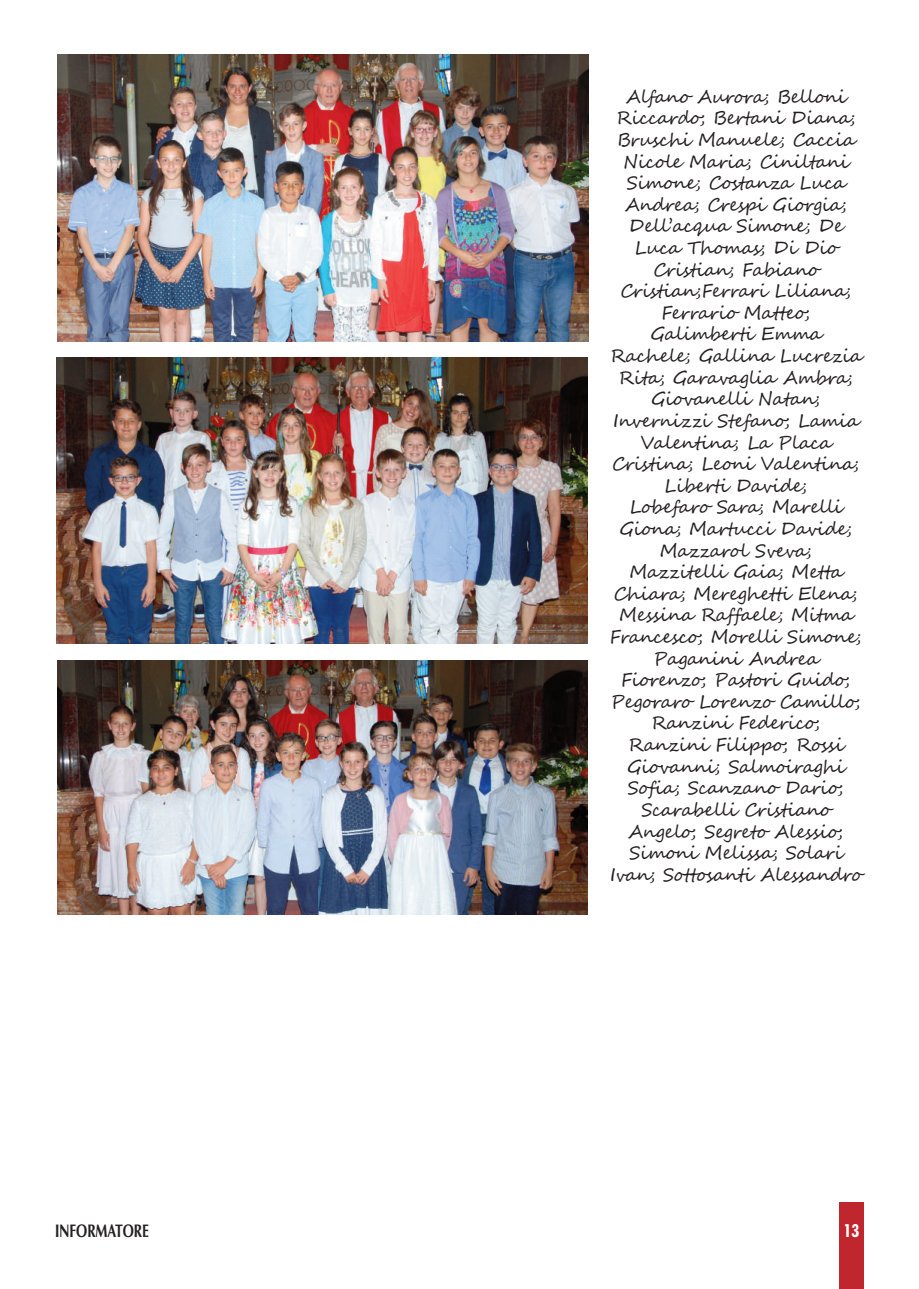
<style>
.page{position:relative;width:919px;height:1289px;background:#fff}
.page>*{position:absolute;margin:0;border:0;box-sizing:border-box;transform-origin:0 0}
.t1{font:700 18.15px "Zapf Humanist 601 BT";color:#231f20;scale:.74 1}
.t2{font:18px/21.6px "Segoe Script";letter-spacing:-.02em;color:#231f20;text-align:center}
.t3{font:700 condensed 18px "Futura BT";color:#fff}
</style>
<div class="page">
<div style="left:839px;top:1201px;width:24px;height:87px;background:#c0262d"></div>
<img style="left:57px;top:55px;width:531px;height:286px">
<img style="left:56px;top:357px;width:531px;height:287px">
<img style="left:58px;top:660px;width:529px;height:254px">
<p class="t2" style="left:610px;top:86px;width:254px">Alfano Aurora; Belloni<br>Riccardo; Bertani Diana;<br>Bruschi Manuele; Caccia<br>Nicole Maria; Ciniltani<br>Simone; Costanza Luca<br>Andrea; Crespi Giorgia;<br>Dell’acqua Simone; De<br>Luca Thomas; Di Dio<br>Cristian; Fabiano<br>Cristian;Ferrari Liliana;<br>Ferrario Matteo;<br>Galimberti Emma<br>Rachele; Gallina Lucrezia<br>Rita; Garavaglia Ambra;<br>Giovanelli Natan;<br>Invernizzi Stefano; Lamia<br>Valentina; La Placa<br>Cristina; Leoni Valentina;<br>Liberti Davide;<br>Lobefaro Sara; Marelli<br>Giona; Martucci Davide;<br>Mazzarol Sveva;<br>Mazzitelli Gaia; Metta<br>Chiara; Mereghetti Elena;<br>Messina Raffaele; Mitma<br>Francesco; Morelli Simone;<br>Paganini Andrea<br>Fiorenzo; Pastori Guido;<br>Pegoraro Lorenzo Camillo;<br>Ranzini Federico;<br>Ranzini Filippo; Rossi<br>Giovanni; Salmoiraghi<br>Sofia; Scanzano Dario;<br>Scarabelli Cristiano<br>Angelo; Segreto Alessio;<br>Simoni Melissa; Solari<br>Ivan; Sottosanti Alessandro</p>
<p class="t1" style="left:55px;top:1220px;width:128px">INFORMATORE</p>
<p class="t3" style="left:843px;top:1220px;width:17px">13</p>
</div>
